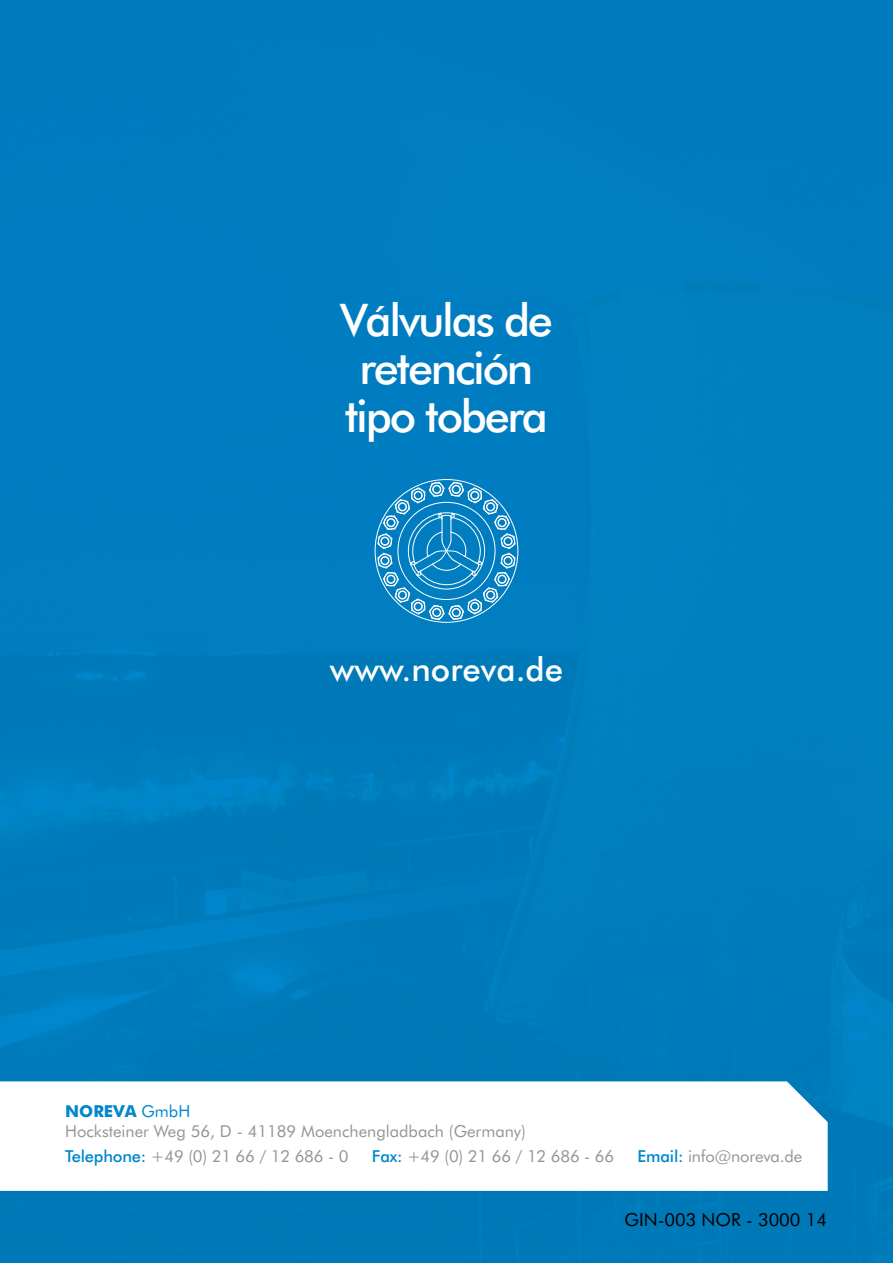
<style>
.page{position:relative;width:893px;height:1263px;background:#007cbe}
.page>*{position:absolute;margin:0;border:0;box-sizing:border-box;transform-origin:0 0}
.t1{font:500 45px "Futura BT";letter-spacing:-.05em;color:#fff}
.t2{font:500 33px "Futura BT";color:#fff}
.t3{font:18px "Futura BT";color:#000}
.t4{font:16.5px "Futura BT";color:#939598}
.t5{font:700 16.5px "Futura BT";color:#0087cd}
.s1{font-weight:400}
.s2{font-weight:500;color:#0087cd}
</style>
<div class="page">
<svg style="left:0;top:1081px;width:828px;height:110px"></svg>
<svg style="left:378px;top:482px;width:137px;height:138px;background:#2e94cb"></svg>
<p class="t1" style="left:340px;top:293px;width:214px">Válvulas de</p>
<p class="t1" style="left:360px;top:341px;width:175px">retención</p>
<p class="t1" style="left:345px;top:389px;width:205px">tipo tobera</p>
<p class="t2" style="left:330px;top:649px;width:235px">www.noreva.de</p>
<p class="t5" style="left:65px;top:1101px;width:127px">NOREVA <span class="s1">GmbH</span></p>
<p class="t4" style="left:65px;top:1121px;width:462px">Hocksteiner Weg 56, D - 41189 Moenchengladbach (Germany)</p>
<p class="t4" style="left:65px;top:1145px;width:285px"><span class="s2">Telephone:</span> +49 (0) 21 66 / 12 686 - 0</p>
<p class="t4" style="left:372px;top:1145px;width:244px"><span class="s2">Fax:</span> +49 (0) 21 66 / 12 686 - 66</p>
<p class="t4" style="left:637px;top:1145px;width:166px"><span class="s2">Email:</span> info@noreva.de</p>
<p class="t3" style="left:625px;top:1208px;width:204px">GIN-003 NOR - 3000 14</p>
</div>
